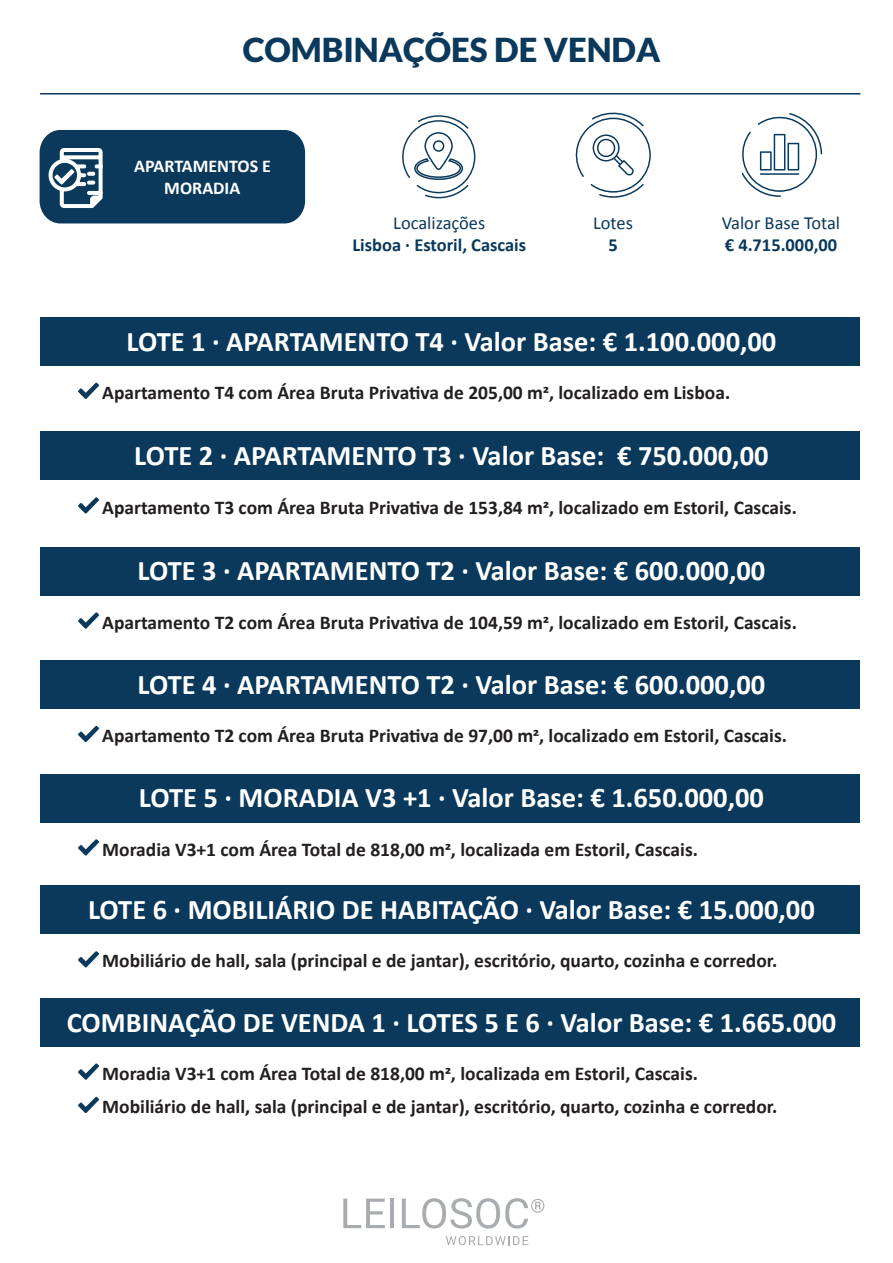
<style>
.page{position:relative;width:893px;height:1263px;background:#fff}
.page>*{position:absolute;margin:0;border:0;box-sizing:border-box;transform-origin:0 0}
.t1{font:900 33px "Lato";color:#0a395c}
.t2{font:700 28.5px "Calibri";color:#fff}
.t3{font:700 19.5px/33.3px "Calibri";color:#231f20}
.t4{font:700 18.45px "Calibri";color:#0a395c}
.t5{font:18.45px "Calibri";color:#0a395c}
.t6{font:700 18px/22.5px "Calibri";color:#fff;text-align:center}
</style>
<div class="page">
<svg style="left:402px;top:115px;width:73px;height:84px"></svg>
<div style="left:41px;top:317px;width:819px;height:49px;background:#0a395c"></div>
<svg style="left:78px;top:383px;width:21px;height:16px"></svg>
<div style="left:41px;top:432px;width:819px;height:48px;background:#0a395c"></div>
<svg style="left:78px;top:497px;width:21px;height:16px"></svg>
<div style="left:41px;top:547px;width:819px;height:48px;background:#0a395c"></div>
<svg style="left:78px;top:612px;width:21px;height:17px"></svg>
<div style="left:41px;top:660px;width:819px;height:49px;background:#0a395c"></div>
<svg style="left:78px;top:726px;width:21px;height:16px"></svg>
<div style="left:41px;top:774px;width:819px;height:48px;background:#0a395c"></div>
<svg style="left:78px;top:839px;width:21px;height:16px"></svg>
<div style="left:41px;top:886px;width:819px;height:48px;background:#0a395c"></div>
<svg style="left:78px;top:951px;width:21px;height:16px"></svg>
<div style="left:41px;top:998px;width:819px;height:48px;background:#0a395c"></div>
<svg style="left:78px;top:1063px;width:21px;height:17px"></svg>
<svg style="left:78px;top:1097px;width:21px;height:16px"></svg>
<hr style="left:40px;top:93px;width:820px;height:2px;background:#0a395c">
<div style="left:40px;top:130px;width:265px;height:93px;background:#0a395c;border-radius:22px"></div>
<svg style="left:48px;top:148px;width:55px;height:60px"></svg>
<svg style="left:575px;top:112px;width:76px;height:86px"></svg>
<svg style="left:741px;top:113px;width:81px;height:84px"></svg>
<svg style="left:343px;top:1198px;width:42px;height:30px"></svg>
<hr style="left:390px;top:1198px;width:4px;height:30px;background:#a8abaf">
<svg style="left:402px;top:1198px;width:142px;height:30px"></svg>
<svg style="left:446px;top:1236px;width:82px;height:9px"></svg>
<h1 class="t1" style="left:243px;top:30px;width:419px">COMBINAÇÕES DE VENDA</h1>
<p class="t6" style="left:134px;top:154px;width:138px">APARTAMENTOS E<br>MORADIA</p>
<p class="t5" style="left:393px;top:211px;width:94px">Localizações</p>
<p class="t4" style="left:352px;top:232px;width:175px">Lisboa · Estoril, Cascais</p>
<p class="t5" style="left:593px;top:211px;width:41px">Lotes</p>
<p class="t4" style="left:608px;top:232px;width:11px">5</p>
<p class="t5" style="left:722px;top:211px;width:120px">Valor Base Total</p>
<p class="t4" style="left:725px;top:232px;width:114px">€ 4.715.000,00</p>
<h2 class="t2" style="left:126px;top:321px;width:651px">LOTE 1 · APARTAMENTO T4 · Valor Base: € 1.100.000,00</h2>
<p class="t3" style="left:102px;top:375px;width:629px">Apartamento T4 com Área Bruta Privativa de 205,00 m2, localizado em Lisboa.</p>
<h2 class="t2" style="left:134px;top:436px;width:636px">LOTE 2 · APARTAMENTO T3 · Valor Base: € 750.000,00</h2>
<p class="t3" style="left:102px;top:490px;width:696px">Apartamento T3 com Área Bruta Privativa de 153,84 m2, localizado em Estoril, Cascais.</p>
<h2 class="t2" style="left:138px;top:551px;width:629px">LOTE 3 · APARTAMENTO T2 · Valor Base: € 600.000,00</h2>
<p class="t3" style="left:102px;top:605px;width:696px">Apartamento T2 com Área Bruta Privativa de 104,59 m2, localizado em Estoril, Cascais.</p>
<h2 class="t2" style="left:138px;top:664px;width:629px">LOTE 4 · APARTAMENTO T2 · Valor Base: € 600.000,00</h2>
<p class="t3" style="left:102px;top:718px;width:686px">Apartamento T2 com Área Bruta Privativa de 97,00 m2, localizado em Estoril, Cascais.</p>
<h2 class="t2" style="left:139px;top:778px;width:627px">LOTE 5 · MORADIA V3 +1 · Valor Base: € 1.650.000,00</h2>
<p class="t3" style="left:102px;top:832px;width:597px">Moradia V3+1 com Área Total de 818,00 m2, localizada em Estoril, Cascais.</p>
<h2 class="t2" style="left:88px;top:890px;width:728px">LOTE 6 · MOBILIÁRIO DE HABITAÇÃO · Valor Base: € 15.000,00</h2>
<p class="t3" style="left:102px;top:944px;width:677px">Mobiliário de hall, sala (principal e de jantar), escritório, quarto, cozinha e corredor.</p>
<h2 class="t2" style="left:67px;top:1002px;width:771px">COMBINAÇÃO DE VENDA 1 · LOTES 5 E 6 · Valor Base: € 1.665.000</h2>
<p class="t3" style="left:102px;top:1056px;width:677px">Moradia V3+1 com Área Total de 818,00 m2, localizada em Estoril, Cascais.<br>Mobiliário de hall, sala (principal e de jantar), escritório, quarto, cozinha e corredor.</p>
</div>
